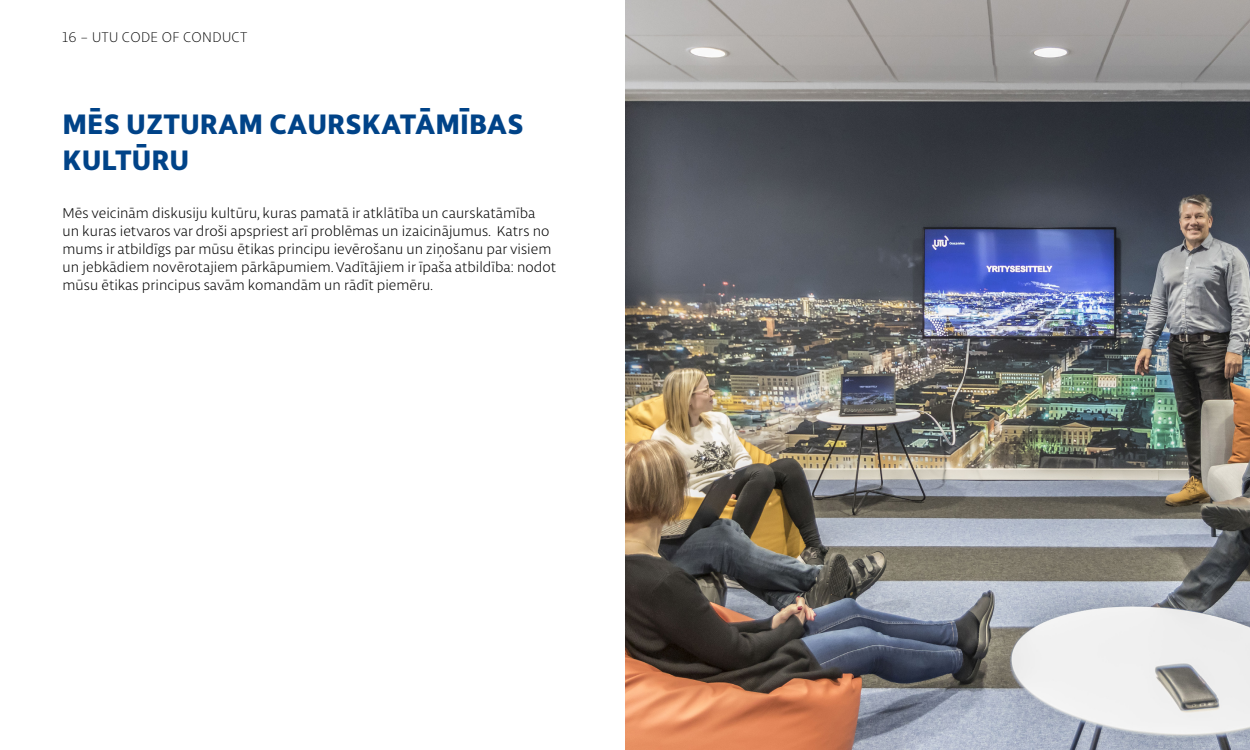
<style>
.page{position:relative;width:1250px;height:750px;background:#fff}
.page>*{position:absolute;margin:0;border:0;box-sizing:border-box;transform-origin:0 0}
.t1{font:800 30px/36px "Libertad";letter-spacing:.025em;color:#004388}
.t2{font:300 15px/18px "Libertad";color:#000}
.t3{font:100 15px "Libertad";letter-spacing:.025em;color:#000}
</style>
<div class="page">
<img style="left:625px;top:0;width:625px;height:750px">
<p class="t3" style="left:62px;top:28px;width:187px">16 – UTU CODE OF CONDUCT</p>
<p class="t1" style="left:63px;top:105px;width:462px">MĒS UZTURAM CAURSKATĀMĪBAS<br>KULTŪRU</p>
<p class="t2" style="left:62px;top:204px;width:495px">Mēs veicinām diskusiju kultūru, kuras pamatā ir atklātība un caurskatāmība<br>un kuras ietvaros var droši apspriest arī problēmas un izaicinājumus. Katrs no mums ir atbildīgs par mūsu ētikas principu ievērošanu un ziņošanu par visiem un jebkādiem novērotajiem pārkāpumiem. Vadītājiem ir īpaša atbildība: nodot mūsu ētikas principus savām komandām un rādīt piemēru.</p>
</div>
